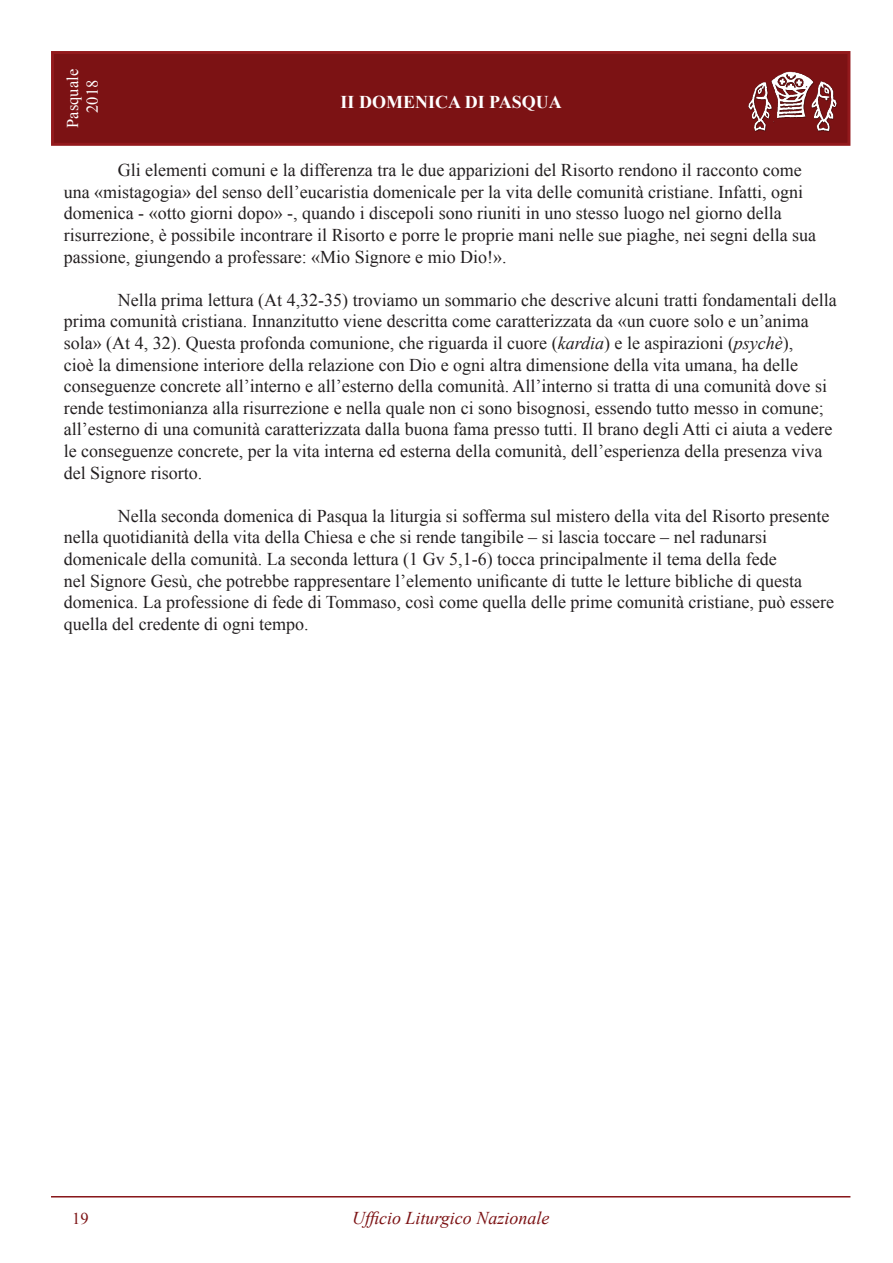
<style>
.page{position:relative;width:893px;height:1263px;background:#fff}
.page>*{position:absolute;margin:0;border:0;box-sizing:border-box;transform-origin:0 0}
.t1{font:18px/21.6px "Times New Roman";color:#231f20}
.t2{font:italic 18px "Times New Roman";color:#7c1214}
.t3{font:700 18px "Times New Roman";color:#fff}
.t4{font:16.5px/19.8px "Times New Roman";color:#fff;text-align:center}
.t5{font:16.5px "Times New Roman";color:#7c1214}
.s1{font-style:italic}
</style>
<div class="page">
<div style="left:51px;top:51px;width:799px;height:95px;background:#7c1214;border:3px solid #93191c"></div>
<hr style="left:51px;top:1196px;width:799px;height:1px;background:#871518">
<img style="left:748px;top:71px;width:90px;height:61px">
<p class="t4" style="left:62px;top:128px;width:60px;rotate:-90deg">Pasquale<br>2018</p>
<p class="t3" style="left:341px;top:90px;width:223px">II DOMENICA DI PASQUA</p>
<p class="t1" style="left:64px;top:159px;width:754px;text-indent:54px">Gli elementi comuni e la differenza tra le due apparizioni del Risorto rendono il racconto come una «mistagogia» del senso dell’eucaristia domenicale per la vita delle comunità cristiane. Infatti, ogni domenica - «otto giorni dopo» -, quando i discepoli sono riuniti in uno stesso luogo nel giorno della risurrezione, è possibile incontrare il Risorto e porre le proprie mani nelle sue piaghe, nei segni della sua passione, giungendo a professare: «Mio Signore e mio Dio!».</p>
<p class="t1" style="left:64px;top:289px;width:774px;text-indent:54px">Nella prima lettura (At 4,32-35) troviamo un sommario che descrive alcuni tratti fondamentali della prima comunità cristiana. Innanzitutto viene descritta come caratterizzata da «un cuore solo e un’anima sola» (At 4, 32). Questa profonda comunione, che riguarda il cuore (<span class="s1">kardia</span>) e le aspirazioni (<span class="s1">psychè</span>),<br>cioè la dimensione interiore della relazione con Dio e ogni altra dimensione della vita umana, ha delle conseguenze concrete all’interno e all’esterno della comunità. All’interno si tratta di una comunità dove si rende testimonianza alla risurrezione e nella quale non ci sono bisognosi, essendo tutto messo in comune; all’esterno di una comunità caratterizzata dalla buona fama presso tutti. Il brano degli Atti ci aiuta a vedere le conseguenze concrete, per la vita interna ed esterna della comunità, dell’esperienza della presenza viva del Signore risorto.</p>
<p class="t1" style="left:64px;top:505px;width:772px;text-indent:54px">Nella seconda domenica di Pasqua la liturgia si sofferma sul mistero della vita del Risorto presente nella quotidianità della vita della Chiesa e che si rende tangibile – si lascia toccare – nel radunarsi domenicale della comunità. La seconda lettura (1 Gv 5,1-6) tocca principalmente il tema della fede<br>nel Signore Gesù, che potrebbe rappresentare l’elemento unificante di tutte le letture bibliche di questa domenica. La professione di fede di Tommaso, così come quella delle prime comunità cristiane, può essere quella del credente di ogni tempo.</p>
<p class="t5" style="left:72px;top:1207px;width:18px">19</p>
<p class="t2" style="left:352px;top:1206px;width:199px">Ufficio Liturgico Nazionale</p>
</div>
